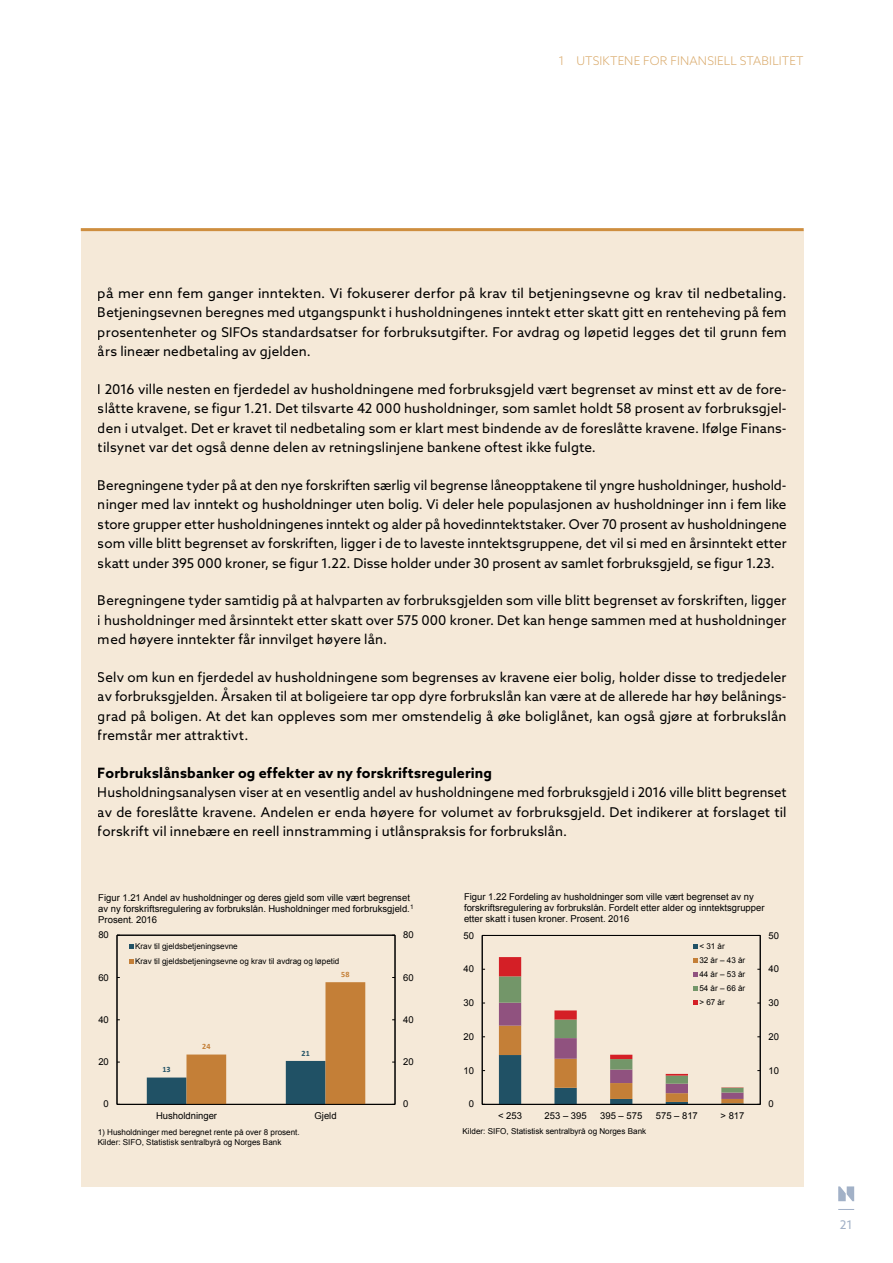
<style>
.page{position:relative;width:893px;height:1263px;background:#fff}
.page>*{position:absolute;margin:0;border:0;box-sizing:border-box;transform-origin:0 0}
.t1{font:700 14.25px "Azo Sans";letter-spacing:.01em;color:#000}
.t2{font:13.5px/19.5px "Azo Sans";letter-spacing:.01em;color:#000;text-align:justify}
.t3{font:300 12px "Azo Sans";color:#daab6d}
.t4{font:12px "Azo Sans";color:#a2b1c7}
.t5{font:9.45px/10.9px "Arial";color:#000}
.t6{font:8.1px/14.2px "Arial";color:#000}
.t7{font:700 8.1px "Calibri";color:#225978}
.t8{font:700 8.1px "Calibri";color:#cd8c41}
.s1{font-style:inherit}
</style>
<div class="page">
<svg style="left:838px;top:1209px;width:16px;height:1px"></svg>
<svg style="left:838px;top:1186px;width:16px;height:15px"></svg>
<div style="left:81px;top:230px;width:723px;height:956px;background:#f5e9d8"></div>
<hr style="left:81px;top:228px;width:723px;height:3px;background:#ce8e3f">
<svg style="left:481px;top:934px;width:280px;height:171px"></svg>
<hr style="left:482px;top:935px;width:278px;height:1px;background:#000">
<hr style="left:760px;top:935px;width:1px;height:169px;background:#000">
<hr style="left:482px;top:935px;width:1px;height:169px;background:#000">
<hr style="left:482px;top:1104px;width:278px;height:1px;background:#000">
<svg style="left:693px;top:944px;width:4px;height:4px"></svg>
<svg style="left:499px;top:957px;width:244px;height:147px"></svg>
<svg style="left:116px;top:934px;width:280px;height:171px"></svg>
<svg style="left:147px;top:982px;width:218px;height:122px"></svg>
<hr style="left:117px;top:935px;width:278px;height:1px;background:#000">
<hr style="left:395px;top:935px;width:1px;height:169px;background:#000">
<hr style="left:117px;top:935px;width:1px;height:169px;background:#000">
<hr style="left:117px;top:1104px;width:278px;height:1px;background:#000">
<svg style="left:129px;top:945px;width:4px;height:4px"></svg>
<svg style="left:129px;top:960px;width:4px;height:4px"></svg>
<p class="t3" style="left:558px;top:53px;width:35px">1 UTSIKTENE</p>
<p class="t3" style="left:643px;top:53px;width:35px">FOR FINANSIELL</p>
<p class="t3" style="left:740px;top:53px;width:8px">STABILITET</p>
<p class="t2" style="left:98px;top:283px;width:690px">på mer enn fem ganger inntekten. Vi fokuserer derfor på krav til betjeningsevne og krav til nedbetaling.<br>Betjeningsevnen beregnes med utgangspunkt i husholdningenes inntekt etter skatt gitt en renteheving på fem prosentenheter og SIFOs standardsatser for forbruksutgifter. For avdrag og løpetid legges det til grunn fem års lineær nedbetaling av gjelden.</p>
<p class="t2" style="left:98px;top:379px;width:690px">I 2016 ville nesten en fjerdedel av husholdningene med forbruksgjeld vært begrenset av minst ett av de fore&shy;slåtte kravene, se figur 1.21. Det tilsvarte 42 000 husholdninger, som samlet holdt 58 prosent av forbruksgjel&shy;den i utvalget. Det er kravet til nedbetaling som er klart mest bindende av de foreslåtte kravene. Ifølge Finans&shy;tilsynet var det også denne delen av retningslinjene bankene oftest ikke fulgte.</p>
<p class="t2" style="left:98px;top:475px;width:690px">Beregningene tyder på at den nye forskriften særlig vil begrense låneopptakene til yngre husholdninger, hushold&shy;ninger med lav inntekt og husholdninger uten bolig. Vi deler hele populasjonen av husholdninger inn i fem like store grupper etter husholdningenes inntekt og alder på hovedinntektstaker. Over 70 prosent av husholdningene som ville blitt begrenset av forskriften, ligger i de to laveste inntektsgruppene, det vil si med en årsinntekt etter skatt under 395 000 kroner, se figur 1.22. Disse holder under 30 prosent av samlet forbruksgjeld, se figur 1.23.</p>
<p class="t2" style="left:98px;top:590px;width:690px">Beregningene tyder samtidig på at halvparten av forbruksgjelden som ville blitt begrenset av forskriften, ligger i husholdninger med årsinntekt etter skatt over 575 000 kroner. Det kan henge sammen med at husholdninger med høyere inntekter får innvilget høyere lån.</p>
<p class="t2" style="left:98px;top:667px;width:690px">Selv om kun en fjerdedel av husholdningene som begrenses av kravene eier bolig, holder disse to tredjedeler av forbruksgjelden. Årsaken til at boligeiere tar opp dyre forbrukslån kan være at de allerede har høy belånings&shy;grad på boligen. At det kan oppleves som mer omstendelig å øke boliglånet, kan også gjøre at forbrukslån fremstår mer attraktivt.</p>
<p class="t1" style="left:98px;top:763px;width:396px">Forbrukslånsbanker og effekter av ny forskriftsregulering</p>
<p class="t2" style="left:98px;top:782px;width:690px">Husholdningsanalysen viser at en vesentlig andel av husholdningene med forbruksgjeld i 2016 ville blitt begrenset av de foreslåtte kravene. Andelen er enda høyere for volumet av forbruksgjeld. Det indikerer at forslaget til forskrift vil innebære en reell innstramming i utlånspraksis for forbrukslån.</p>
<p class="t5" style="left:98px;top:892px;width:317px">Figur 1.21 Andel av husholdninger og deres gjeld som ville vært begrenset av ny forskriftsregulering av forbrukslån. Husholdninger med forbruksgjeld.<sup>1<br></sup>Prosent. 2016</p>
<p class="t5" style="left:98px;top:929px;width:12px">80</p>
<p class="t5" style="left:98px;top:972px;width:12px">60</p>
<p class="t5" style="left:98px;top:1014px;width:12px">40</p>
<p class="t5" style="left:98px;top:1056px;width:12px">20</p>
<p class="t5" style="left:104px;top:1099px;width:7px">0</p>
<p class="t6" style="left:135px;top:939px;width:206px;line-height:14.9px">Krav til gjeldsbetjeningsevne<br>Krav til gjeldsbetjeningsevne og krav til avdrag og løpetid</p>
<p class="t7" style="left:163px;top:1064px;width:10px">13</p>
<p class="t8" style="left:202px;top:1041px;width:10px">24</p>
<p class="t7" style="left:302px;top:1048px;width:10px">21</p>
<p class="t8" style="left:341px;top:969px;width:10px">58</p>
<p class="t5" style="left:156px;top:1110px;width:62px">Husholdninger</p>
<p class="t5" style="left:315px;top:1110px;width:24px">Gjeld</p>
<p class="t6" style="left:98px;top:1128px;width:204px;line-height:9.3px">1) Husholdninger med beregnet rente på over 8 prosent.<br>Kilder: SIFO, Statistisk sentralbyrå og Norges Bank</p>
<p class="t5" style="left:403px;top:929px;width:12px">80</p>
<p class="t5" style="left:403px;top:972px;width:12px">60</p>
<p class="t5" style="left:403px;top:1014px;width:12px">40</p>
<p class="t5" style="left:403px;top:1056px;width:12px">20</p>
<p class="t5" style="left:403px;top:1099px;width:7px">0</p>
<p class="t5" style="left:464px;top:891px;width:302px">Figur 1.22 Fordeling av husholdninger som ville vært begrenset av ny forskriftsregulering av forbrukslån. Fordelt etter alder og inntektsgrupper etter skatt i tusen kroner. Prosent. 2016</p>
<p class="t5" style="left:464px;top:930px;width:12px">50</p>
<p class="t5" style="left:464px;top:963px;width:12px">40</p>
<p class="t5" style="left:464px;top:997px;width:12px">30</p>
<p class="t5" style="left:464px;top:1031px;width:12px">20</p>
<p class="t5" style="left:464px;top:1065px;width:12px">10</p>
<p class="t5" style="left:469px;top:1099px;width:7px">0</p>
<p class="t6" style="left:699px;top:939px;width:47px">&lt; 31 år<br>32 år <span class="s1">–</span> 43 år<br>44 år <span class="s1">–</span> 53 år<br>54 år <span class="s1">–</span> 66 år &gt; 67 år</p>
<p class="t5" style="left:498px;top:1110px;width:25px">&lt; 253</p>
<p class="t5" style="left:545px;top:1110px;width:44px">253 <span class="s1">–</span> 395</p>
<p class="t5" style="left:600px;top:1110px;width:44px">395 <span class="s1">–</span> 575</p>
<p class="t5" style="left:656px;top:1110px;width:44px">575 <span class="s1">–</span> 817</p>
<p class="t5" style="left:721px;top:1110px;width:25px">&gt; 817</p>
<p class="t6" style="left:462px;top:1124px;width:185px">Kilder: SIFO, Statistisk sentralbyrå og Norges Bank</p>
<p class="t5" style="left:768px;top:930px;width:12px">50</p>
<p class="t5" style="left:768px;top:963px;width:12px">40</p>
<p class="t5" style="left:768px;top:997px;width:12px">30</p>
<p class="t5" style="left:768px;top:1031px;width:12px">20</p>
<p class="t5" style="left:768px;top:1065px;width:12px">10</p>
<p class="t5" style="left:768px;top:1099px;width:7px">0</p>
<p class="t4" style="left:840px;top:1217px;width:14px">21</p>
</div>
